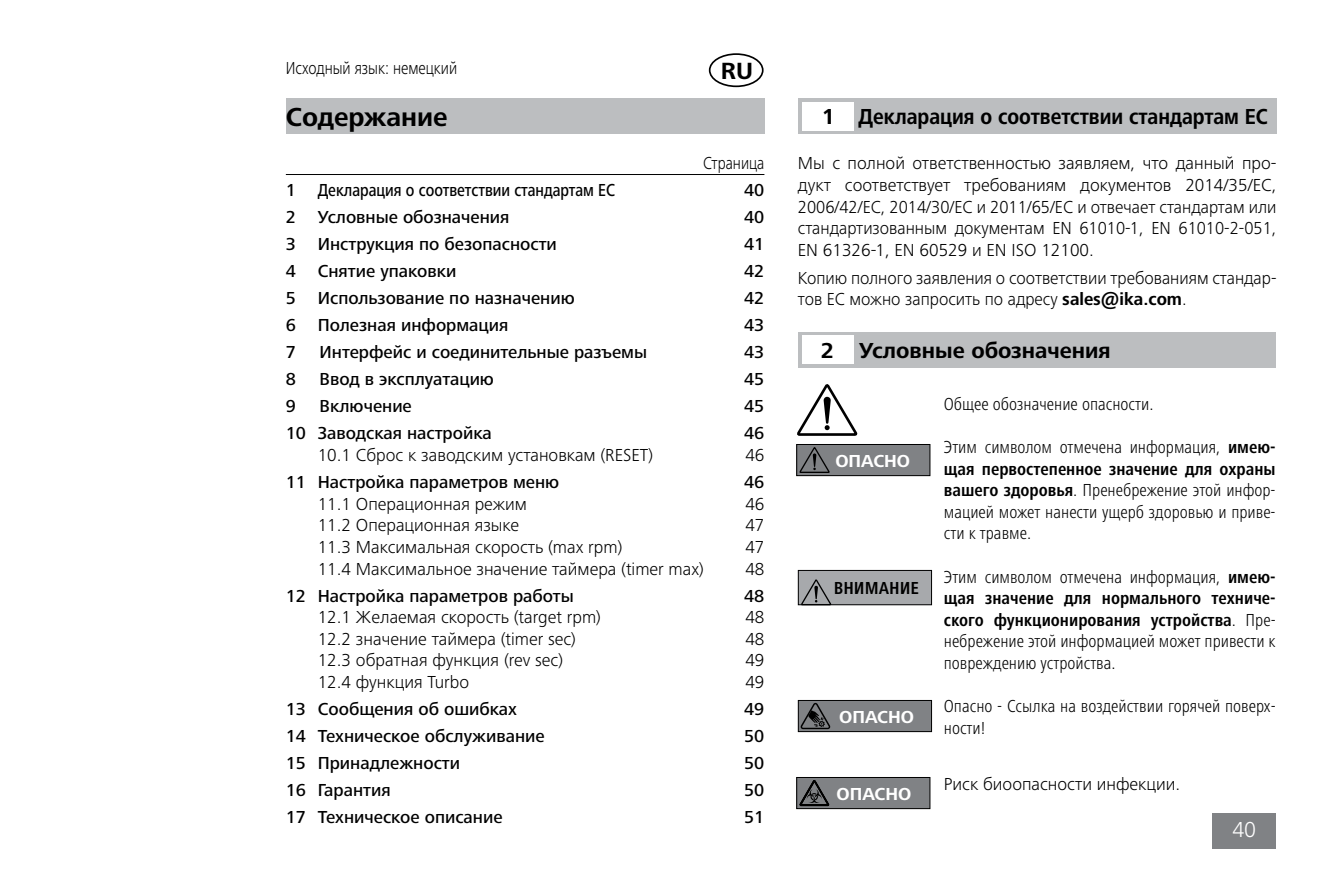
<style>
.page{position:relative;width:1340px;height:890px;background:#fff}
.page>*{position:absolute;margin:0;border:0;box-sizing:border-box;transform-origin:0 0}
.t1{font:700 27px "Frutiger Next IKA";color:#000}
.t2{font:700 24.3px "Frutiger Next IKA";color:#000}
.t3{font:700 22.5px "Frutiger Next IKA";color:#000;scale:.88 1}
.t4{font:700 22.5px "Frutiger Next IKA";color:#000}
.t5{font:300 22.5px "Frutiger Next IKA";color:#fff}
.t6{font:300 18px/21.6px "Frutiger Next IKA";color:#000;text-align:justify}
.t7{font:500 18px "Frutiger Next IKA";color:#000}
.t8{font:300 condensed 18px/21.6px "Frutiger Next IKA";color:#000;text-align:justify}
.t9{font:300 18px/21.6px "Frutiger Next IKA";color:#000;scale:.96 1}
.t10{font:300 18px "Frutiger Next IKA";color:#000;scale:.84 1}
.t11{font:700 18px "Frutiger Next IKA";color:#fff}
.t12{font:700 condensed 18px "Frutiger Next IKA";color:#000}
.s1{font-weight:700}
</style>
<div class="page">
<div style="left:1212px;top:813px;width:64px;height:35px;background:#808285"></div>
<div style="left:286px;top:99px;width:478px;height:35px;background:#bcbec0"></div>
<div style="left:709px;top:53px;width:54px;height:34px;border:2px solid #000;border-radius:50%"></div>
<div style="left:798px;top:99px;width:478px;height:35px;background:#bcbec0"></div>
<div style="left:798px;top:332px;width:477px;height:35px;background:#bcbec0"></div>
<div style="left:802px;top:102px;width:51px;height:28px;background:#fff"></div>
<div style="left:802px;top:335px;width:51px;height:29px;background:#fff"></div>
<div style="left:796px;top:444px;width:134px;height:31px;background:#808285"></div>
<div style="left:796px;top:444px;width:134px;height:32px;border:1px solid #000"></div>
<div style="left:798px;top:570px;width:133px;height:35px;background:#a7a9ac"></div>
<div style="left:798px;top:570px;width:133px;height:35px;border:1px solid #000"></div>
<svg style="left:800px;top:579px;width:31px;height:27px"></svg>
<svg style="left:796px;top:384px;width:61px;height:92px"></svg>
<div style="left:798px;top:700px;width:133px;height:31px;background:#808285"></div>
<div style="left:798px;top:700px;width:133px;height:32px;border:1px solid #000"></div>
<svg style="left:800px;top:703px;width:30px;height:26px"></svg>
<hr style="left:286px;top:174px;width:478px;height:1px;background:#000">
<div style="left:796px;top:777px;width:134px;height:31px;background:#808285"></div>
<div style="left:796px;top:777px;width:134px;height:32px;border:1px solid #000"></div>
<svg style="left:799px;top:780px;width:30px;height:26px"></svg>
<p class="t10" style="left:286px;top:58px;width:205px">Исходный язык: немецкий</p>
<h2 class="t2" style="left:720px;top:57px;width:34px">RU</h2>
<h1 class="t1" style="left:286px;top:101px;width:163px">Содержание</h1>
<p class="t10" style="left:703px;top:153px;width:74px">Страница</p>
<p class="t7" style="left:286px;top:180px;width:331px">1 Декларация о соответствии стандартам ЕС</p>
<p class="t7" style="left:744px;top:180px;width:22px">40</p>
<p class="t7" style="left:286px;top:207px;width:225px">2 Условные обозначения</p>
<p class="t7" style="left:744px;top:207px;width:22px">40</p>
<p class="t7" style="left:286px;top:234px;width:272px">3 Инструкция по безопасности</p>
<p class="t7" style="left:744px;top:234px;width:22px">41</p>
<p class="t7" style="left:286px;top:261px;width:172px">4 Снятие упаковки</p>
<p class="t7" style="left:744px;top:261px;width:22px">42</p>
<p class="t7" style="left:286px;top:288px;width:290px">5 Использование по назначению</p>
<p class="t7" style="left:744px;top:288px;width:22px">42</p>
<p class="t7" style="left:286px;top:315px;width:224px">6 Полезная информация</p>
<p class="t7" style="left:744px;top:315px;width:22px">43</p>
<p class="t7" style="left:286px;top:342px;width:12px">7</p>
<p class="t7" style="left:319px;top:342px;width:329px">Интерфейс и соединительные разъемы</p>
<p class="t7" style="left:744px;top:342px;width:22px">43</p>
<p class="t7" style="left:286px;top:369px;width:12px">8</p>
<p class="t7" style="left:319px;top:369px;width:176px">Ввод в эксплуатацию</p>
<p class="t7" style="left:744px;top:369px;width:22px">45</p>
<p class="t7" style="left:286px;top:396px;width:12px">9</p>
<p class="t7" style="left:319px;top:396px;width:94px">Включение</p>
<p class="t7" style="left:744px;top:396px;width:22px">45</p>
<p class="t7" style="left:286px;top:423px;width:207px">10 Заводская настройка</p>
<p class="t7" style="left:744px;top:423px;width:22px">46</p>
<p class="t6" style="left:318px;top:444px;width:337px">10.1 Сброс к заводским установкам (RESET)</p>
<p class="t6" style="left:745px;top:444px;width:21px">46</p>
<p class="t7" style="left:286px;top:472px;width:275px">11 Настройка параметров меню</p>
<p class="t7" style="left:744px;top:472px;width:22px">46</p>
<p class="t6" style="left:318px;top:493px;width:211px">11.1 Операционная режим</p>
<p class="t6" style="left:745px;top:493px;width:21px">46</p>
<p class="t6" style="left:318px;top:514px;width:203px">11.2 Операционная языке</p>
<p class="t6" style="left:745px;top:514px;width:21px">47</p>
<p class="t6" style="left:318px;top:536px;width:306px">11.3 Максимальная скорость (max rpm)</p>
<p class="t6" style="left:745px;top:536px;width:21px">47</p>
<p class="t6" style="left:318px;top:558px;width:388px">11.4 Максимальное значение таймера (timer max)</p>
<p class="t6" style="left:745px;top:558px;width:21px">48</p>
<p class="t7" style="left:286px;top:585px;width:289px">12 Настройка параметров работы</p>
<p class="t7" style="left:744px;top:585px;width:22px">48</p>
<p class="t6" style="left:318px;top:606px;width:285px">12.1 Желаемая скорость (target rpm)</p>
<p class="t6" style="left:745px;top:606px;width:21px">48</p>
<p class="t6" style="left:318px;top:628px;width:260px">12.2 значение таймера (timer sec)</p>
<p class="t6" style="left:745px;top:628px;width:21px">48</p>
<p class="t6" style="left:318px;top:649px;width:247px">12.3 обратная функция (rev sec)</p>
<p class="t6" style="left:745px;top:649px;width:21px">49</p>
<p class="t6" style="left:318px;top:671px;width:153px">12.4 функция Turbo</p>
<p class="t6" style="left:745px;top:671px;width:21px">49</p>
<p class="t7" style="left:286px;top:698px;width:233px">13 Сообщения об ошибках</p>
<p class="t7" style="left:744px;top:698px;width:22px">49</p>
<p class="t7" style="left:286px;top:725px;width:260px">14 Техническое обслуживание</p>
<p class="t7" style="left:744px;top:725px;width:22px">50</p>
<p class="t7" style="left:286px;top:752px;width:176px">15 Принадлежности</p>
<p class="t7" style="left:744px;top:752px;width:22px">50</p>
<p class="t7" style="left:286px;top:779px;width:106px">16 Гарантия</p>
<p class="t7" style="left:744px;top:779px;width:22px">50</p>
<p class="t7" style="left:286px;top:806px;width:218px">17 Техническое описание</p>
<p class="t7" style="left:744px;top:806px;width:22px">51</p>
<p class="t4" style="left:821px;top:104px;width:15px">1</p>
<p class="t3" style="left:858px;top:104px;width:466px">Декларация о соответствии стандартам ЕС</p>
<p class="t6" style="left:798px;top:153px;width:480px">Мы с полной ответственностью заявляем, что данный про&shy;дукт соответствует требованиям документов 2014/35/EC, 2006/42/EC, 2014/30/EC и 2011/65/EC и отвечает стандартам или стандартизованным документам EN 61010-1, EN 61010-2-051, EN 61326-1, EN 60529 и EN ISO 12100.</p>
<p class="t9" style="left:798px;top:267px;width:500px">Копию полного заявления о соответствии требованиям стандар&shy;тов ЕС можно запросить по адресу <span class="s1">sales@ika.com</span>.</p>
<p class="t4" style="left:859px;top:338px;width:253px">Условные обозначения</p>
<p class="t8" style="left:943px;top:393px;width:211px">Общее обозначение опасности.</p>
<p class="t8" style="left:943px;top:436px;width:333px">Этим символом отмечена информация, <span class="s1">имею&shy;щая первостепенное значение для охраны вашего здоровья</span>. Пренебрежение этой инфор&shy;мацией может нанести ущерб здоровью и приве&shy;сти к травме.</p>
<p class="t8" style="left:943px;top:566px;width:333px">Этим символом отмечена информация, <span class="s1">имею&shy;щая значение для нормального техниче&shy;ского функционирования устройства</span>. Пре&shy;небрежение этой информацией может привести к повреждению устройства.</p>
<p class="t8" style="left:943px;top:695px;width:333px">Опасно - Ссылка на воздействии горячей поверх&shy;ности!</p>
<p class="t4" style="left:821px;top:338px;width:15px">2</p>
<p class="t11" style="left:835px;top:450px;width:76px">ОПАСНО</p>
<p class="t12" style="left:833px;top:578px;width:87px">ВНИМАНИЕ</p>
<p class="t11" style="left:839px;top:706px;width:76px">ОПАСНО</p>
<p class="t11" style="left:836px;top:783px;width:76px">ОПАСНО</p>
<p class="t6" style="left:943px;top:773px;width:238px">Риск биоопасности инфекции.</p>
<p class="t5" style="left:1232px;top:817px;width:25px">40</p>
</div>
